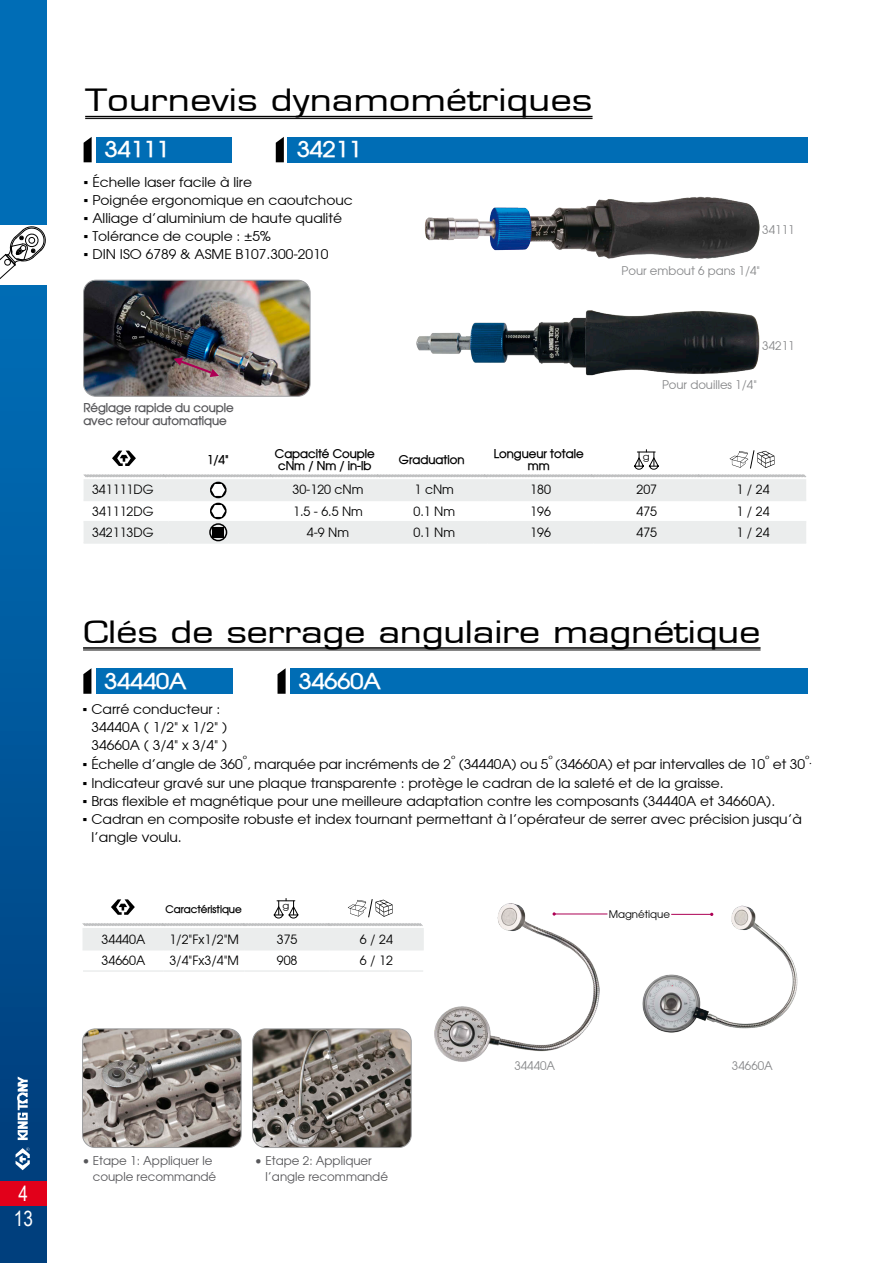
<style>
.page{position:relative;width:893px;height:1263px;background:#fff}
.page>*{position:absolute;margin:0;border:0;box-sizing:border-box;transform-origin:0 0}
.TITRE{font:30px "Eurasia Extended Normal";letter-spacing:-.01em;color:#000}
.REF_ATILA_BLANC{font:700 21.6px "Atilla";color:#fff;scale:1.11 1}
.t1{font:21px "Arial Narrow";color:#fff}
.t2{font:13.5px/18px "Atilla Normal";color:#000;scale:1.06 1}
.表格_內容_9pt_黑{font:12.9px "Atilla Normal";color:#000}
.Ref_Tableau{font:12.9px "Atilla Normal";color:#000}
.t3{font:12.15px/16.2px "Atilla Normal";color:#57575a}
.產品_小Item_No__8pt_60{font:12px "Atilla Normal";color:#868789}
.表格_主標_8pt_黑{font:700 12px "Atilla";color:#000}
.特殊標題_9pt_M65Y50{font:700 12px/13.5px "Atilla";color:#57575a}
.表格_主標_8pt_黑-2{font:700 10.5px "Atilla";color:#000}
.特殊標題_7pt_M65Y50{font:10.5px "Atilla Normal";color:#000}
.重量_g_kg{font:9.45px "Atilla Normal";color:#000;scale:1.11 1}
.s1{font-family:"Arial"}
</style>
<div class="page">
<div style="left:0;top:0;width:47px;height:1263px;background:linear-gradient(to bottom,#0076c1,#003e7c)"></div>
<svg style="left:16px;top:1147px;width:14px;height:23px"></svg>
<svg style="left:17px;top:1076px;width:11px;height:64px"></svg>
<div style="left:0;top:1181px;width:47px;height:24px;background:#e2001a"></div>
<svg style="left:0;top:225px;width:47px;height:60px"></svg>
<div style="left:96px;top:668px;width:136px;height:26px;background:#006db5"></div>
<div style="left:290px;top:668px;width:518px;height:26px;background:#006db5"></div>
<svg style="left:83px;top:668px;width:8px;height:26px"></svg>
<svg style="left:278px;top:668px;width:8px;height:26px"></svg>
<hr style="left:83px;top:970px;width:81px;height:2px;background:#ebeded">
<hr style="left:164px;top:970px;width:81px;height:2px;background:#ebeded">
<hr style="left:245px;top:970px;width:85px;height:2px;background:#ebeded">
<hr style="left:330px;top:970px;width:93px;height:2px;background:#ebeded">
<img style="left:83px;top:1029px;width:158px;height:118px">
<div style="left:82px;top:1029px;width:159px;height:119px;border:1px solid #9c9d9f;border-radius:13px"></div>
<img style="left:253px;top:1029px;width:158px;height:118px">
<div style="left:252px;top:1029px;width:159px;height:119px;border:1px solid #9c9d9f;border-radius:13px"></div>
<img style="left:434px;top:904px;width:165px;height:158px">
<img style="left:642px;top:905px;width:156px;height:128px">
<hr style="left:554px;top:914px;width:53px;height:1px;background:#ad0054">
<hr style="left:671px;top:914px;width:41px;height:1px;background:#ad0054">
<div style="left:96px;top:137px;width:136px;height:25px;background:#006db5"></div>
<svg style="left:84px;top:137px;width:8px;height:25px"></svg>
<img style="left:416px;top:310px;width:344px;height:66px">
<div style="left:84px;top:479px;width:722px;height:63px;background:#ebeded"></div>
<hr style="left:84px;top:542px;width:85px;height:2px;background:#ebeded">
<hr style="left:169px;top:542px;width:106px;height:2px;background:#ebeded">
<hr style="left:275px;top:542px;width:106px;height:2px;background:#ebeded">
<hr style="left:381px;top:542px;width:106px;height:2px;background:#ebeded">
<hr style="left:487px;top:542px;width:107px;height:2px;background:#ebeded">
<hr style="left:594px;top:542px;width:106px;height:2px;background:#ebeded">
<hr style="left:700px;top:542px;width:106px;height:2px;background:#ebeded">
<div style="left:287px;top:137px;width:521px;height:25px;background:#006db5"></div>
<svg style="left:276px;top:137px;width:8px;height:25px"></svg>
<img style="left:84px;top:280px;width:226px;height:116px">
<div style="left:83px;top:280px;width:227px;height:116px;border:1px solid #9c9d9f;border-radius:12px"></div>
<div style="left:210px;top:482px;width:17px;height:16px;background:#000;border-radius:50%"></div>
<svg style="left:84px;top:484px;width:722px;height:38px"></svg>
<div style="left:213px;top:527px;width:11px;height:10px;background:#000"></div>
<div style="left:209px;top:523px;width:18px;height:18px;border:2px solid #000;border-radius:50%"></div>
<svg style="left:174px;top:358px;width:45px;height:19px"></svg>
<hr style="left:892px;top:167px;width:1px;height:140px;background:#d9dadb">
<img style="left:425px;top:196px;width:335px;height:63px">
<hr style="left:83px;top:647px;width:678px;height:2px;background:#000">
<hr style="left:83px;top:650px;width:678px;height:1px;background:#000">
<svg style="left:82px;top:898px;width:342px;height:53px"></svg>
<hr style="left:85px;top:116px;width:508px;height:1px;background:#000">
<hr style="left:85px;top:118px;width:508px;height:1px;background:#000">
<svg style="left:83px;top:449px;width:723px;height:29px"></svg>
<h3 class="t1" style="left:19px;top:1178px;width:11px">4</h3>
<h3 class="t1" style="left:14px;top:1203px;width:21px">13</h3>
<p class="TITRE" style="left:85px;top:81px;width:509px">Tournevis dynamométriques</p>
<p class="REF_ATILA_BLANC" style="left:105px;top:135px;width:60px">34111</p>
<p class="REF_ATILA_BLANC" style="left:297px;top:135px;width:60px">34211</p>
<p class="t2" style="left:83px;top:172px;width:161px"><span class="s1">▪</span> Échelle laser facile à lire</p>
<p class="t2" style="left:83px;top:190px;width:256px"><span class="s1">▪</span> Poignée ergonomique en caoutchouc</p>
<p class="t2" style="left:83px;top:208px;width:246px"><span class="s1">▪</span> Alliage d'aluminium de haute qualité</p>
<p class="t2" style="left:83px;top:226px;width:178px"><span class="s1">▪</span> Tolérance de couple : ±5%</p>
<p class="t2" style="left:83px;top:244px;width:233px"><span class="s1">▪</span> DIN ISO 6789 &amp; ASME B107.300-2010</p>
<p class="特殊標題_9pt_M65Y50" style="left:83px;top:400px;width:152px">Réglage rapide du couple avec retour automatique</p>
<p class="表格_主標_8pt_黑" style="left:207px;top:452px;width:23px">1/4"</p>
<p class="表格_主標_8pt_黑" style="left:275px;top:446px;width:101px">Capacité Couple</p>
<p class="表格_主標_8pt_黑" style="left:278px;top:458px;width:95px">cNm / Nm / in-lb</p>
<p class="表格_主標_8pt_黑" style="left:399px;top:452px;width:67px">Graduation</p>
<p class="表格_主標_8pt_黑" style="left:494px;top:446px;width:91px">Longueur totale</p>
<p class="表格_主標_8pt_黑" style="left:528px;top:458px;width:23px">mm</p>
<p class="產品_小Item_No__8pt_60" style="left:762px;top:222px;width:34px">34111</p>
<p class="產品_小Item_No__8pt_60" style="left:622px;top:263px;width:140px">Pour embout 6 pans 1/4"</p>
<p class="產品_小Item_No__8pt_60" style="left:762px;top:338px;width:34px">34211</p>
<p class="產品_小Item_No__8pt_60" style="left:662px;top:377px;width:96px">Pour douilles 1/4"</p>
<p class="重量_g_kg" style="left:643px;top:450px;width:8px">g</p>
<p class="Ref_Tableau" style="left:92px;top:481px;width:63px">341111DG</p>
<p class="表格_內容_9pt_黑" style="left:293px;top:481px;width:72px">30-120 cNm</p>
<p class="表格_內容_9pt_黑" style="left:415px;top:481px;width:41px">1 cNm</p>
<p class="表格_內容_9pt_黑" style="left:530px;top:481px;width:22px">180</p>
<p class="表格_內容_9pt_黑" style="left:636px;top:481px;width:22px">207</p>
<p class="表格_內容_9pt_黑" style="left:737px;top:481px;width:35px">1 / 24</p>
<p class="Ref_Tableau" style="left:92px;top:503px;width:63px">341112DG</p>
<p class="表格_內容_9pt_黑" style="left:293px;top:503px;width:71px">1.5 - 6.5 Nm</p>
<p class="表格_內容_9pt_黑" style="left:413px;top:503px;width:43px">0.1 Nm</p>
<p class="表格_內容_9pt_黑" style="left:530px;top:503px;width:22px">196</p>
<p class="表格_內容_9pt_黑" style="left:636px;top:503px;width:22px">475</p>
<p class="表格_內容_9pt_黑" style="left:737px;top:503px;width:35px">1 / 24</p>
<p class="Ref_Tableau" style="left:92px;top:524px;width:63px">342113DG</p>
<p class="表格_內容_9pt_黑" style="left:307px;top:524px;width:44px">4-9 Nm</p>
<p class="表格_內容_9pt_黑" style="left:413px;top:524px;width:43px">0.1 Nm</p>
<p class="表格_內容_9pt_黑" style="left:530px;top:524px;width:22px">196</p>
<p class="表格_內容_9pt_黑" style="left:636px;top:524px;width:22px">475</p>
<p class="表格_內容_9pt_黑" style="left:737px;top:524px;width:35px">1 / 24</p>
<p class="TITRE" style="left:83px;top:612px;width:679px">Clés de serrage angulaire magnétique</p>
<p class="REF_ATILA_BLANC" style="left:105px;top:666px;width:75px">34440A</p>
<p class="REF_ATILA_BLANC" style="left:299px;top:666px;width:75px">34660A</p>
<p class="t2" style="left:91px;top:700px;width:130px;text-indent:-9px"><span class="s1">▪</span> Carré conducteur :<br>34440A ( 1/2" x 1/2" )<br>34660A ( 3/4" x 3/4" )</p>
<p class="t2" style="left:82px;top:754px;width:690px"><span class="s1">▪</span> Échelle d'angle de 360<sup>°</sup>, marquée par incréments de 2<sup>°</sup> (34440A) ou 5<sup>°</sup> (34660A) et par intervalles de 10<sup>°</sup> et 30<sup>°.</sup></p>
<p class="t2" style="left:82px;top:773px;width:607px"><span class="s1">▪</span> Indicateur gravé sur une plaque transparente : protège le cadran de la saleté et de la graisse.</p>
<p class="t2" style="left:82px;top:791px;width:655px"><span class="s1">▪</span> Bras flexible et magnétique pour une meilleure adaptation contre les composants (34440A et 34660A).</p>
<p class="t2" style="left:91px;top:809px;width:672px;text-indent:-9px"><span class="s1">▪</span> Cadran en composite robuste et index tournant permettant à l'opérateur de serrer avec précision jusqu'à l'angle voulu.</p>
<p class="表格_主標_8pt_黑-2" style="left:166px;top:902px;width:78px">Caractéristique</p>
<p class="重量_g_kg" style="left:283px;top:899px;width:8px">g</p>
<p class="Ref_Tableau" style="left:102px;top:931px;width:45px">34440A</p>
<p class="表格_內容_9pt_黑" style="left:169px;top:931px;width:71px">1/2"Fx1/2"M</p>
<p class="表格_內容_9pt_黑" style="left:277px;top:931px;width:22px">375</p>
<p class="表格_內容_9pt_黑" style="left:360px;top:931px;width:35px">6 / 24</p>
<p class="Ref_Tableau" style="left:102px;top:952px;width:45px">34660A</p>
<p class="表格_內容_9pt_黑" style="left:169px;top:952px;width:71px">3/4"Fx3/4"M</p>
<p class="表格_內容_9pt_黑" style="left:277px;top:952px;width:22px">908</p>
<p class="表格_內容_9pt_黑" style="left:360px;top:952px;width:35px">6 / 12</p>
<p class="t3" style="left:93px;top:1152px;width:125px;text-indent:-10px">• Etape 1: Appliquer le couple recommandé</p>
<p class="t3" style="left:265px;top:1152px;width:124px;text-indent:-10px">• Etape 2: Appliquer l'angle recommandé</p>
<p class="特殊標題_7pt_M65Y50" style="left:609px;top:907px;width:63px">Magnétique</p>
<p class="產品_小Item_No__8pt_60" style="left:514px;top:1058px;width:42px">34440A</p>
<p class="產品_小Item_No__8pt_60" style="left:732px;top:1058px;width:42px">34660A</p>
</div>
